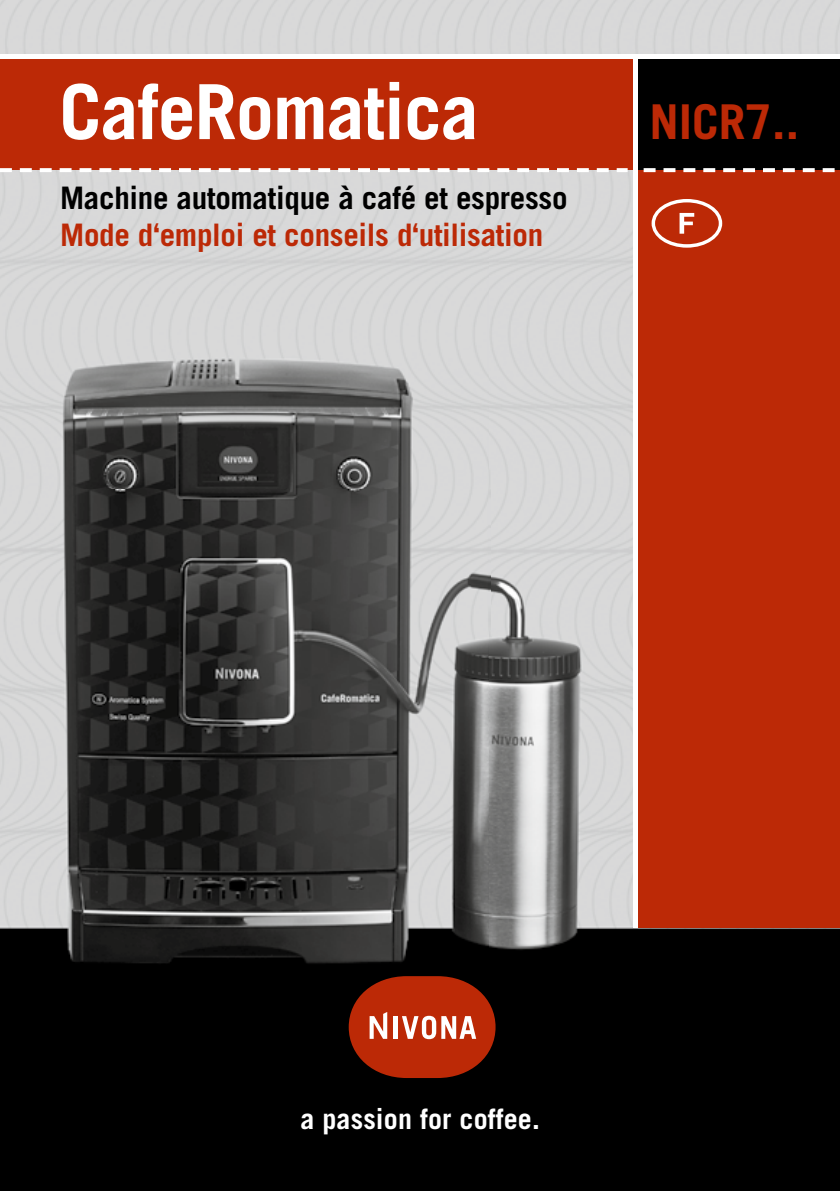
<style>
.page{position:relative;width:840px;height:1191px;background:#fff}
.page>*{position:absolute;margin:0;border:0;box-sizing:border-box;transform-origin:0 0}
.t1{font:700 76px "Trade Gothic LT Std";letter-spacing:-.015em;color:#fff}
.t2{font:700 48px "Trade Gothic LT Std";color:#bc2906}
.t3{font:700 31px "Trade Gothic LT Std";letter-spacing:-.01em;color:#bc2906}
.t4{font:700 31px "Trade Gothic LT Std";letter-spacing:-.01em;color:#000}
.t5{font:700 28px "Trade Gothic LT Std";letter-spacing:.005em;color:#fff}
</style>
<div class="page">
<img style="left:0;top:0;width:839px;height:1191px">
<div style="left:0;top:57px;width:635px;height:113px;background:#bc2906"></div>
<div style="left:635px;top:57px;width:204px;height:113px;background:#000"></div>
<div style="left:635px;top:170px;width:204px;height:758px;background:#bc2906"></div>
<hr style="left:633px;top:57px;width:4px;height:871px;background:#fff">
<hr style="left:0;top:55px;width:839px;height:4px;background:#fff">
<svg style="left:616px;top:168px;width:11px;height:4px"></svg>
<svg style="left:596px;top:168px;width:12px;height:4px"></svg>
<svg style="left:576px;top:168px;width:12px;height:4px"></svg>
<svg style="left:556px;top:168px;width:12px;height:4px"></svg>
<svg style="left:537px;top:168px;width:11px;height:4px"></svg>
<svg style="left:517px;top:168px;width:12px;height:4px"></svg>
<svg style="left:497px;top:168px;width:12px;height:4px"></svg>
<svg style="left:477px;top:168px;width:12px;height:4px"></svg>
<svg style="left:457px;top:168px;width:12px;height:4px"></svg>
<svg style="left:437px;top:168px;width:12px;height:4px"></svg>
<svg style="left:417px;top:168px;width:12px;height:4px"></svg>
<svg style="left:397px;top:168px;width:12px;height:4px"></svg>
<svg style="left:378px;top:168px;width:11px;height:4px"></svg>
<svg style="left:358px;top:168px;width:12px;height:4px"></svg>
<svg style="left:338px;top:168px;width:12px;height:4px"></svg>
<svg style="left:318px;top:168px;width:12px;height:4px"></svg>
<svg style="left:298px;top:168px;width:12px;height:4px"></svg>
<svg style="left:278px;top:168px;width:12px;height:4px"></svg>
<svg style="left:258px;top:168px;width:12px;height:4px"></svg>
<svg style="left:238px;top:168px;width:12px;height:4px"></svg>
<svg style="left:219px;top:168px;width:11px;height:4px"></svg>
<svg style="left:199px;top:168px;width:12px;height:4px"></svg>
<svg style="left:179px;top:168px;width:12px;height:4px"></svg>
<svg style="left:159px;top:168px;width:12px;height:4px"></svg>
<svg style="left:139px;top:168px;width:12px;height:4px"></svg>
<svg style="left:119px;top:168px;width:12px;height:4px"></svg>
<svg style="left:99px;top:168px;width:12px;height:4px"></svg>
<svg style="left:79px;top:168px;width:12px;height:4px"></svg>
<svg style="left:60px;top:168px;width:11px;height:4px"></svg>
<svg style="left:40px;top:168px;width:12px;height:4px"></svg>
<svg style="left:20px;top:168px;width:12px;height:4px"></svg>
<svg style="left:0;top:168px;width:12px;height:4px"></svg>
<svg style="left:822px;top:168px;width:12px;height:4px"></svg>
<svg style="left:802px;top:168px;width:12px;height:4px"></svg>
<svg style="left:782px;top:168px;width:12px;height:4px"></svg>
<svg style="left:763px;top:168px;width:11px;height:4px"></svg>
<svg style="left:743px;top:168px;width:11px;height:4px"></svg>
<svg style="left:723px;top:168px;width:11px;height:4px"></svg>
<svg style="left:703px;top:168px;width:11px;height:4px"></svg>
<svg style="left:683px;top:168px;width:12px;height:4px"></svg>
<svg style="left:663px;top:168px;width:12px;height:4px"></svg>
<svg style="left:643px;top:168px;width:12px;height:4px"></svg>
<svg style="left:348px;top:976px;width:147px;height:102px;background:#a23419"></svg>
<h1 class="t1" style="left:59px;top:65px;width:421px">CafeRomatica</h1>
<p class="t4" style="left:60px;top:179px;width:508px">Machine automatique à café et espresso</p>
<p class="t3" style="left:60px;top:216px;width:484px">Mode d‘emploi et conseils d‘utilisation</p>
<h2 class="t2" style="left:649px;top:93px;width:151px">NICR7..</h2>
<p class="t5" style="left:300px;top:1101px;width:241px">a passion for coffee.</p>
</div>
